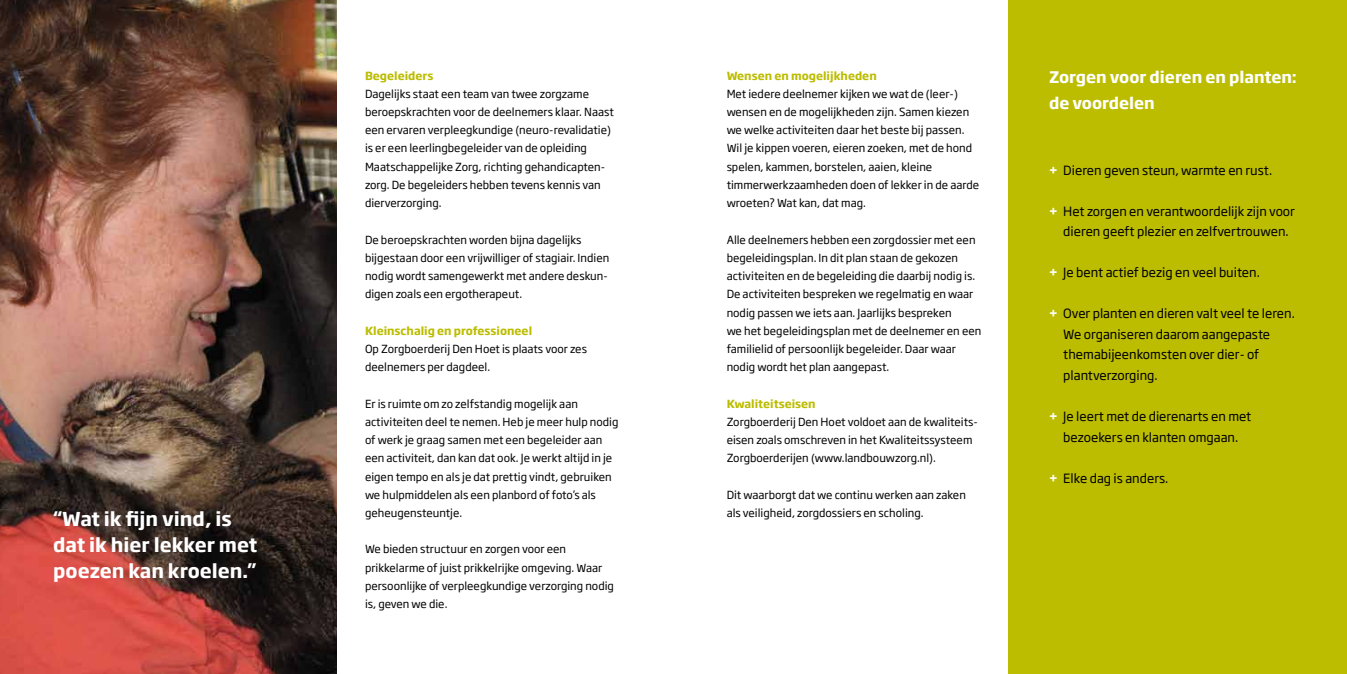
<style>
.page{position:relative;width:1347px;height:674px;background:#fff}
.page>*{position:absolute;margin:0;border:0;box-sizing:border-box;transform-origin:0 0}
.t1{font:700 18.88px/25.9px "Soho Gothic Std";color:#fff}
.t2{font:700 15.75px/25.2px "Soho Gothic Std";color:#fff}
.t3{font:12.62px/20.5px "Soho Gothic Std";color:#000}
.t4{font:11px/18.2px "Soho Gothic Std";color:#000}
.t5{font:700 11px "Soho Gothic Std";color:#bcbd00}
.s1{font-weight:700;color:#fff}
</style>
<div class="page">
<div style="left:1008px;top:0;width:338px;height:673px;background:#bcbd00"></div>
<img style="left:0;top:0;width:337px;height:673px">
<h1 class="t1" style="left:53px;top:505px;width:206px">“Wat ik fijn vind, is dat ik hier lekker met poezen kan kroelen.”</h1>
<p class="t5" style="left:365px;top:68px;width:70px">Begeleiders</p>
<p class="t4" style="left:365px;top:85px;width:250px">Dagelijks staat een team van twee zorgzame beroepskrachten voor de deelnemers klaar. Naast een ervaren verpleegkundige (neuro-revalidatie) is er een leerlingbegeleider van de opleiding Maatschappelijke Zorg, richting gehandicapten&shy;zorg. De begeleiders hebben tevens kennis van dierverzorging.</p>
<p class="t4" style="left:365px;top:230px;width:246px">De beroepskrachten worden bijna dagelijks bijgestaan door een vrijwilliger of stagiair. Indien nodig wordt samengewerkt met andere deskun&shy;digen zoals een ergotherapeut.</p>
<p class="t5" style="left:365px;top:323px;width:169px">Kleinschalig en professioneel</p>
<p class="t4" style="left:365px;top:340px;width:223px">Op Zorgboerderij Den Hoet is plaats voor zes deelnemers per dagdeel.</p>
<p class="t4" style="left:365px;top:394px;width:255px">Er is ruimte om zo zelfstandig mogelijk aan activiteiten deel te nemen. Heb je meer hulp nodig of werk je graag samen met een begeleider aan een activiteit, dan kan dat ook. Je werkt altijd in je eigen tempo en als je dat prettig vindt, gebruiken we hulpmiddelen als een planbord of foto’s als geheugensteuntje.</p>
<p class="t4" style="left:365px;top:540px;width:250px">We bieden structuur en zorgen voor een prikkelarme of juist prikkelrijke omgeving. Waar persoonlijke of verpleegkundige verzorging nodig is, geven we die.</p>
<p class="t5" style="left:726px;top:68px;width:152px">Wensen en mogelijkheden</p>
<p class="t4" style="left:726px;top:85px;width:254px">Met iedere deelnemer kijken we wat de (leer-) wensen en de mogelijkheden zijn. Samen kiezen we welke activiteiten daar het beste bij passen.<br>Wil je kippen voeren, eieren zoeken, met de hond spelen, kammen, borstelen, aaien, kleine timmerwerkzaamheden doen of lekker in de aarde wroeten? Wat kan, dat mag.</p>
<p class="t4" style="left:726px;top:230px;width:256px">Alle deelnemers hebben een zorgdossier met een begeleidingsplan. In dit plan staan de gekozen activiteiten en de begeleiding die daarbij nodig is.<br>De activiteiten bespreken we regelmatig en waar nodig passen we iets aan. Jaarlijks bespreken<br>we het begeleidingsplan met de deelnemer en een familielid of persoonlijk begeleider. Daar waar nodig wordt het plan aangepast.</p>
<p class="t5" style="left:726px;top:396px;width:91px">Kwaliteitseisen</p>
<p class="t4" style="left:726px;top:412px;width:253px">Zorgboerderij Den Hoet voldoet aan de kwaliteits&shy;eisen zoals omschreven in het Kwaliteitssysteem<br>Zorgboerderijen (www.landbouwzorg.nl).</p>
<p class="t4" style="left:726px;top:485px;width:241px">Dit waarborgt dat we continu werken aan zaken als veiligheid, zorgdossiers en scholing.</p>
<h2 class="t2" style="left:1049px;top:65px;width:249px">Zorgen voor dieren en planten: de voordelen</h2>
<p class="t3" style="left:1049px;top:160px;width:225px"><span class="s1">+</span> Dieren geven steun, warmte en rust.</p>
<p class="t3" style="left:1063px;top:201px;width:233px;text-indent:-14px"><span class="s1">+</span> Het zorgen en verantwoordelijk zijn voor dieren geeft plezier en zelfvertrouwen.</p>
<p class="t3" style="left:1049px;top:262px;width:212px"><span class="s1">+</span> Je bent actief bezig en veel buiten.</p>
<p class="t3" style="left:1063px;top:303px;width:233px;text-indent:-14px"><span class="s1">+</span> Over planten en dieren valt veel te leren.<br>We organiseren daarom aangepaste themabijeenkomsten over dier- of plantverzorging.</p>
<p class="t3" style="left:1049px;top:406px;width:204px;text-align:center"><span class="s1">+</span> Je leert met de dierenarts en met bezoekers en klanten omgaan.</p>
<p class="t3" style="left:1049px;top:467px;width:121px"><span class="s1">+</span> Elke dag is anders.</p>
</div>
